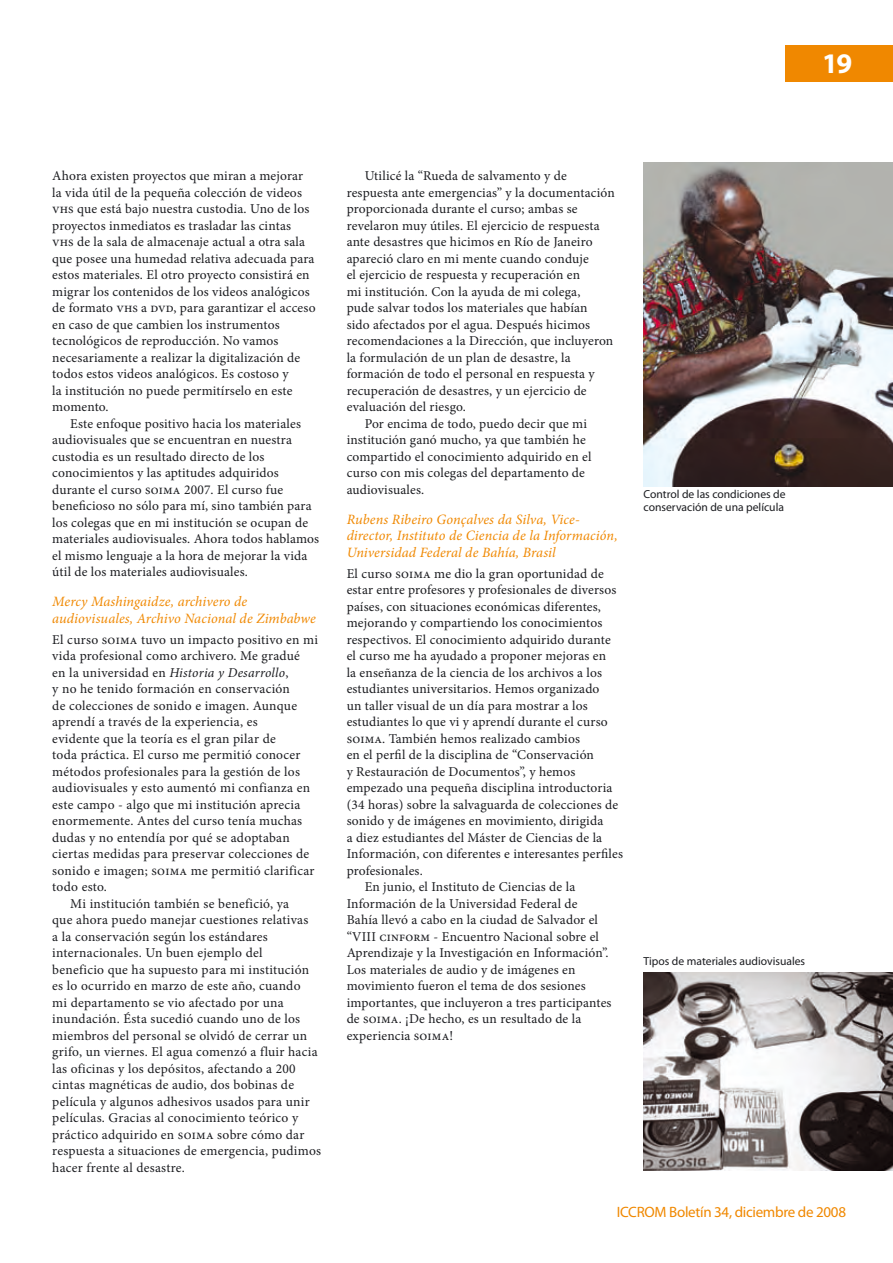
<style>
.page{position:relative;width:893px;height:1263px;background:#fff}
.page>*{position:absolute;margin:0;border:0;box-sizing:border-box;transform-origin:0 0}
.t1{font:700 28.5px "Myriad Pro";color:#fff}
.t2{font:15px "Myriad Pro";letter-spacing:-.02em;color:#f08800}
.t3{font:italic 14.25px/16.5px "Minion Pro";letter-spacing:.005em;color:#f08800}
.t4{font:13.5px/16.5px "Minion Pro";letter-spacing:.015em;color:#1b1c20}
.t5{font:italic 13.5px "Minion Pro";letter-spacing:.015em;color:#1b1c20}
.t6{font:11.7px/13.5px "Myriad Pro";color:#1b1c20}
.s1{font-style:normal}
</style>
<div class="page">
<div style="left:785px;top:45px;width:108px;height:36px;background:#f08800"></div>
<img style="left:644px;top:162px;width:249px;height:324px">
<img style="left:644px;top:972px;width:249px;height:198px">
<h1 class="t1" style="left:822px;top:45px;width:32px">19</h1>
<p class="t4" style="left:52px;top:168px;width:265px">Ahora existen proyectos que miran a mejorar la vida útil de la pequeña colección de videos vhs que está bajo nuestra custodia. Uno de los proyectos inmediatos es trasladar las cintas vhs de la sala de almacenaje actual a otra sala que posee una humedad relativa adecuada para estos materiales. El otro proyecto consistirá en migrar los contenidos de los videos analógicos de formato vhs a dvd, para garantizar el acceso en caso de que cambien los instrumentos tecnológicos de reproducción. No vamos necesariamente a realizar la digitalización de todos estos videos analógicos. Es costoso y<br>la institución no puede permitírselo en este momento.</p>
<p class="t4" style="left:52px;top:415px;width:268px;text-indent:18px">Este enfoque positivo hacia los materiales audiovisuales que se encuentran en nuestra custodia es un resultado directo de los conocimientos y las aptitudes adquiridos durante el curso soima 2007. El curso fue beneficioso no sólo para mí, sino también para los colegas que en mi institución se ocupan de materiales audiovisuales. Ahora todos hablamos el mismo lenguaje a la hora de mejorar la vida útil de los materiales audiovisuales.</p>
<p class="t3" style="left:52px;top:593px;width:265px">Mercy Mashingaidze, archivero de audiovisuales, Archivo Nacional de Zimbabwe</p>
<p class="t4" style="left:52px;top:631px;width:267px">El curso soima tuvo un impacto positivo en mi</p>
<p class="t4" style="left:52px;top:648px;width:249px">vida profesional como archivero. Me gradué</p>
<p class="t5" style="left:52px;top:663px;width:238px"><span class="s1">en la universidad en</span> Historia y Desarrollo<span class="s1">,</span></p>
<p class="t4" style="left:52px;top:681px;width:239px">y no he tenido formación en conservación</p>
<p class="t4" style="left:52px;top:697px;width:246px">de colecciones de sonido e imagen. Aunque</p>
<p class="t4" style="left:52px;top:714px;width:207px">aprendí a través de la experiencia, es</p>
<p class="t4" style="left:52px;top:730px;width:225px">evidente que la teoría es el gran pilar de</p>
<p class="t4" style="left:52px;top:747px;width:250px">toda práctica. El curso me permitió conocer</p>
<p class="t4" style="left:52px;top:763px;width:249px">métodos profesionales para la gestión de los</p>
<p class="t4" style="left:52px;top:780px;width:259px">audiovisuales y esto aumentó mi confianza en</p>
<p class="t4" style="left:52px;top:796px;width:250px">este campo - algo que mi institución aprecia</p>
<p class="t4" style="left:52px;top:813px;width:251px">enormemente. Antes del curso tenía muchas</p>
<p class="t4" style="left:52px;top:829px;width:239px">dudas y no entendía por qué se adoptaban</p>
<p class="t4" style="left:52px;top:846px;width:259px">ciertas medidas para preservar colecciones de</p>
<p class="t4" style="left:52px;top:862px;width:264px">sonido e imagen; soima me permitió clarificar</p>
<p class="t4" style="left:52px;top:879px;width:56px">todo esto.</p>
<p class="t4" style="left:70px;top:895px;width:220px">Mi institución también se benefició, ya</p>
<p class="t4" style="left:52px;top:912px;width:258px">que ahora puedo manejar cuestiones relativas</p>
<p class="t4" style="left:52px;top:928px;width:217px">a la conservación según los estándares</p>
<p class="t4" style="left:52px;top:945px;width:212px">internacionales. Un buen ejemplo del</p>
<p class="t4" style="left:52px;top:961px;width:258px">beneficio que ha supuesto para mi institución</p>
<p class="t4" style="left:52px;top:978px;width:250px">es lo ocurrido en marzo de este año, cuando</p>
<p class="t4" style="left:52px;top:994px;width:233px">mi departamento se vio afectado por una</p>
<p class="t4" style="left:52px;top:1011px;width:249px">inundación. Ésta sucedió cuando uno de los</p>
<p class="t4" style="left:52px;top:1027px;width:257px">miembros del personal se olvidó de cerrar un</p>
<p class="t4" style="left:52px;top:1044px;width:267px">grifo, un viernes. El agua comenzó a fluir hacia</p>
<p class="t4" style="left:52px;top:1060px;width:245px">las oficinas y los depósitos, afectando a 200</p>
<p class="t4" style="left:52px;top:1077px;width:243px">cintas magnéticas de audio, dos bobinas de</p>
<p class="t4" style="left:52px;top:1093px;width:259px">película y algunos adhesivos usados para unir</p>
<p class="t4" style="left:52px;top:1110px;width:247px">películas. Gracias al conocimiento teórico y</p>
<p class="t4" style="left:52px;top:1126px;width:254px">práctico adquirido en soima sobre cómo dar</p>
<p class="t4" style="left:52px;top:1143px;width:270px">respuesta a situaciones de emergencia, pudimos</p>
<p class="t4" style="left:52px;top:1159px;width:134px">hacer frente al desastre.</p>
<p class="t4" style="left:365px;top:168px;width:204px">Utilicé la “Rueda de salvamento y de</p>
<p class="t4" style="left:347px;top:184px;width:270px">respuesta ante emergencias” y la documentación</p>
<p class="t4" style="left:347px;top:201px;width:232px">proporcionada durante el curso; ambas se</p>
<p class="t4" style="left:347px;top:217px;width:255px">revelaron muy útiles. El ejercicio de respuesta</p>
<p class="t4" style="left:347px;top:234px;width:247px">ante desastres que hicimos en Río de Janeiro</p>
<p class="t4" style="left:347px;top:250px;width:244px">apareció claro en mi mente cuando conduje</p>
<p class="t4" style="left:347px;top:267px;width:235px">el ejercicio de respuesta y recuperación en</p>
<p class="t4" style="left:347px;top:283px;width:235px">mi institución. Con la ayuda de mi colega,</p>
<p class="t4" style="left:347px;top:299px;width:242px">pude salvar todos los materiales que habían</p>
<p class="t4" style="left:347px;top:316px;width:245px">sido afectados por el agua. Después hicimos</p>
<p class="t4" style="left:347px;top:332px;width:268px">recomendaciones a la Dirección, que incluyeron</p>
<p class="t4" style="left:347px;top:349px;width:226px">la formulación de un plan de desastre, la</p>
<p class="t4" style="left:347px;top:365px;width:250px">formación de todo el personal en respuesta y</p>
<p class="t4" style="left:347px;top:382px;width:242px">recuperación de desastres, y un ejercicio de</p>
<p class="t4" style="left:347px;top:398px;width:121px">evaluación del riesgo.</p>
<p class="t4" style="left:365px;top:415px;width:224px">Por encima de todo, puedo decir que mi</p>
<p class="t4" style="left:347px;top:431px;width:241px">institución ganó mucho, ya que también he</p>
<p class="t4" style="left:347px;top:448px;width:246px">compartido el conocimiento adquirido en el</p>
<p class="t4" style="left:347px;top:464px;width:240px">curso con mis colegas del departamento de</p>
<p class="t4" style="left:347px;top:481px;width:79px">audiovisuales.</p>
<p class="t3" style="left:347px;top:511px;width:273px">Rubens Ribeiro Gonçalves da Silva, Vice&shy;director, Instituto de Ciencia de la Información,<br>Universidad Federal de Bahía, Brasil</p>
<p class="t4" style="left:347px;top:565px;width:259px">El curso soima me dio la gran oportunidad de</p>
<p class="t4" style="left:347px;top:582px;width:271px">estar entre profesores y profesionales de diversos</p>
<p class="t4" style="left:347px;top:598px;width:256px">países, con situaciones económicas diferentes,</p>
<p class="t4" style="left:347px;top:615px;width:257px">mejorando y compartiendo los conocimientos</p>
<p class="t4" style="left:347px;top:631px;width:266px">respectivos. El conocimiento adquirido durante</p>
<p class="t4" style="left:347px;top:648px;width:261px">el curso me ha ayudado a proponer mejoras en</p>
<p class="t4" style="left:347px;top:664px;width:257px">la enseñanza de la ciencia de los archivos a los</p>
<p class="t4" style="left:347px;top:681px;width:254px">estudiantes universitarios. Hemos organizado</p>
<p class="t4" style="left:347px;top:697px;width:243px">un taller visual de un día para mostrar a los</p>
<p class="t4" style="left:347px;top:714px;width:263px">estudiantes lo que vi y aprendí durante el curso</p>
<p class="t4" style="left:347px;top:730px;width:235px">soima. También hemos realizado cambios</p>
<p class="t4" style="left:347px;top:747px;width:249px">en el perfil de la disciplina de “Conservación</p>
<p class="t4" style="left:347px;top:763px;width:230px">y Restauración de Documentos”, y hemos</p>
<p class="t4" style="left:347px;top:780px;width:267px">empezado una pequeña disciplina introductoria</p>
<p class="t4" style="left:347px;top:796px;width:273px">(34 horas) sobre la salvaguarda de colecciones de</p>
<p class="t4" style="left:347px;top:813px;width:258px">sonido y de imágenes en movimiento, dirigida</p>
<p class="t4" style="left:347px;top:829px;width:257px">a diez estudiantes del Máster de Ciencias de la</p>
<p class="t4" style="left:347px;top:846px;width:278px">Información, con diferentes e interesantes perfiles</p>
<p class="t4" style="left:347px;top:862px;width:78px">profesionales.</p>
<p class="t4" style="left:365px;top:879px;width:212px">En junio, el Instituto de Ciencias de la</p>
<p class="t4" style="left:347px;top:895px;width:232px">Información de la Universidad Federal de</p>
<p class="t4" style="left:347px;top:912px;width:253px">Bahía llevó a cabo en la ciudad de Salvador el</p>
<p class="t4" style="left:347px;top:928px;width:254px">“VIII cinform - Encuentro Nacional sobre el</p>
<p class="t4" style="left:347px;top:945px;width:263px">Aprendizaje y la Investigación en Información”.</p>
<p class="t4" style="left:347px;top:961px;width:230px">Los materiales de audio y de imágenes en</p>
<p class="t4" style="left:347px;top:978px;width:241px">movimiento fueron el tema de dos sesiones</p>
<p class="t4" style="left:347px;top:994px;width:266px">importantes, que incluyeron a tres participantes</p>
<p class="t4" style="left:347px;top:1011px;width:236px">de soima. ¡De hecho, es un resultado de la</p>
<p class="t4" style="left:347px;top:1027px;width:108px">experiencia soima!</p>
<p class="t6" style="left:644px;top:487px;width:144px">Control de las condiciones de conservación de una película</p>
<p class="t6" style="left:644px;top:954px;width:163px">Tipos de materiales audiovisuales</p>
<p class="t2" style="left:617px;top:1203px;width:231px">ICCROM Boletín 34, diciembre de 2008</p>
</div>
